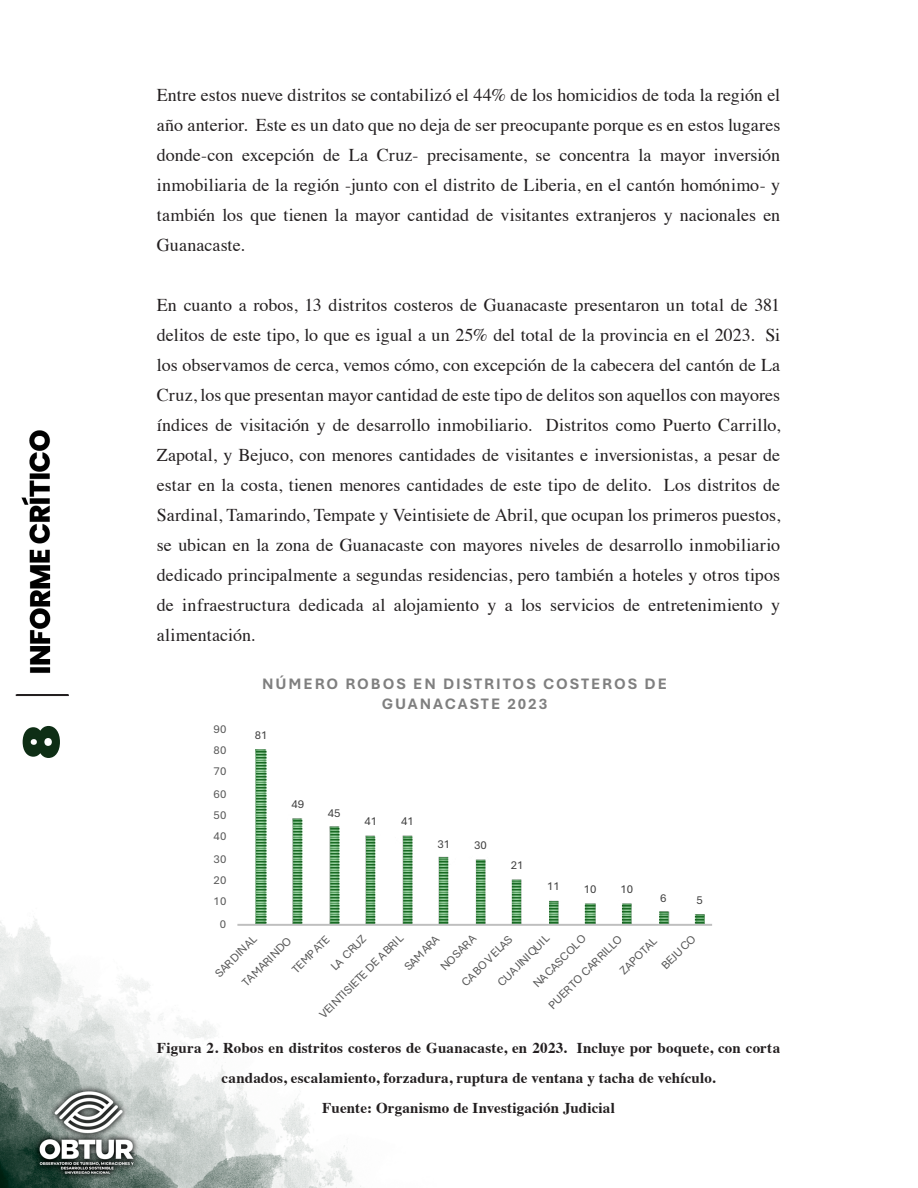
<style>
.page{position:relative;width:918px;height:1188px;background:#fff}
.page>*{position:absolute;margin:0;border:0;box-sizing:border-box;transform-origin:0 0}
.t1{font:900 51px "Montserrat";color:#0e2e15}
.t2{font:18px/30px "Times";letter-spacing:.005em;color:#231f20;text-align:justify}
.t3{font:700 15.9px/20px "Aptos";letter-spacing:.125em;color:#7f7f7f;text-align:center}
.Estilo_de_párrafo_1{font:700 15px/30px "Times";letter-spacing:.01em;color:#231f20;text-align:center}
.t4{font:12px "Aptos";letter-spacing:.02em;color:#595959}
.t5{font:12px "Aptos";color:#404040}
</style>
<div class="page">
<img style="left:0;top:430px;width:705px;height:758px">
<div style="left:16px;top:694px;width:53px;height:2px;border:2px solid #231f20"></div>
<img style="left:256px;top:750px;width:448px;height:174px">
<hr style="left:237px;top:924px;width:475px;height:2px;background:#bfbfbf">
<h1 class="t1" style="left:3px;top:759px;width:36px;rotate:-90deg">8</h1>
<p class="t2" style="left:157px;top:78px;width:625px">Entre estos nueve distritos se contabilizó el 44% de los homicidios de toda la región el año anterior. Este es un dato que no deja de ser preocupante porque es en estos lugares donde-con excepción de La Cruz- precisamente, se concentra la mayor inversión inmobiliaria de la región -junto con el distrito de Liberia, en el cantón homónimo- y también los que tienen la mayor cantidad de visitantes extranjeros y nacionales en Guanacaste.</p>
<p class="t2" style="left:157px;top:288px;width:625px">En cuanto a robos, 13 distritos costeros de Guanacaste presentaron un total de 381 delitos de este tipo, lo que es igual a un 25% del total de la provincia en el 2023. Si los observamos de cerca, vemos cómo, con excepción de la cabecera del cantón de La Cruz, los que presentan mayor cantidad de este tipo de delitos son aquellos con mayores índices de visitación y de desarrollo inmobiliario. Distritos como Puerto Carrillo, Zapotal, y Bejuco, con menores cantidades de visitantes e inversionistas, a pesar de estar en la costa, tienen menores cantidades de este tipo de delito. Los distritos de Sardinal, Tamarindo, Tempate y Veintisiete de Abril, que ocupan los primeros puestos, se ubican en la zona de Guanacaste con mayores niveles de desarrollo inmobiliario dedicado principalmente a segundas residencias, pero también a hoteles y otros tipos de infraestructura dedicada al alojamiento y a los servicios de entretenimiento y alimentación.</p>
<p class="t4" style="left:213px;top:720px;width:15px">90</p>
<p class="t4" style="left:213px;top:742px;width:15px">80</p>
<p class="t4" style="left:213px;top:763px;width:15px">70</p>
<p class="t4" style="left:213px;top:785px;width:15px">60</p>
<p class="t4" style="left:213px;top:807px;width:15px">50</p>
<p class="t4" style="left:213px;top:828px;width:15px">40</p>
<p class="t4" style="left:213px;top:850px;width:15px">30</p>
<p class="t4" style="left:213px;top:872px;width:15px">20</p>
<p class="t4" style="left:213px;top:893px;width:15px">10</p>
<p class="t4" style="left:220px;top:915px;width:8px">0</p>
<p class="t3" style="left:262px;top:673px;width:406px">NÚMERO ROBOS EN DISTRITOS COSTEROS DE<br>GUANACASTE 2023</p>
<p class="t5" style="left:255px;top:727px;width:14px">81</p>
<p class="t5" style="left:291px;top:796px;width:14px">49</p>
<p class="t5" style="left:328px;top:805px;width:14px">45</p>
<p class="t5" style="left:364px;top:813px;width:14px">41</p>
<p class="t5" style="left:401px;top:813px;width:14px">41</p>
<p class="t5" style="left:438px;top:836px;width:14px">31</p>
<p class="t5" style="left:474px;top:837px;width:14px">30</p>
<p class="t5" style="left:511px;top:857px;width:14px">21</p>
<p class="t5" style="left:547px;top:878px;width:14px">11</p>
<p class="t5" style="left:584px;top:881px;width:14px">10</p>
<p class="t5" style="left:620px;top:881px;width:14px">10</p>
<p class="t5" style="left:660px;top:890px;width:8px">6</p>
<p class="t5" style="left:697px;top:892px;width:8px">5</p>
<p class="t4" style="left:315px;top:1010px;width:115px;rotate:-45deg">VEINTISIETE DE ABRIL</p>
<p class="t4" style="left:400px;top:963px;width:46px;rotate:-45deg">SAMARA</p>
<p class="t4" style="left:437px;top:963px;width:47px;rotate:-45deg">NOSARA</p>
<p class="t4" style="left:494px;top:979px;width:70px;rotate:-45deg">CUAJINIQUIL</p>
<p class="t4" style="left:529px;top:980px;width:71px;rotate:-45deg">NACASCOLO</p>
<p class="t4" style="left:616px;top:967px;width:49px;rotate:-45deg">ZAPOTAL</p>
<p class="t4" style="left:657px;top:961px;width:45px;rotate:-45deg">BEJUCO</p>
<p class="t4" style="left:238px;top:979px;width:66px;rotate:-45deg">TAMARINDO</p>
<p class="t4" style="left:288px;top:965px;width:49px;rotate:-45deg">TEMPATE</p>
<p class="t4" style="left:327px;top:963px;width:46px;rotate:-45deg">LA CRUZ</p>
<p class="t4" style="left:211px;top:969px;width:55px;rotate:-45deg">SARDINAL</p>
<p class="t4" style="left:545px;top:1001px;width:100px;rotate:-45deg">PUERTO CARRILLO</p>
<p class="t4" style="left:458px;top:979px;width:68px;rotate:-45deg">CABO VELAS</p>
<p class="Estilo_de_párrafo_1" style="left:157px;top:1032px;width:625px">Figura 2. Robos en distritos costeros de Guanacaste, en 2023. Incluye por boquete, con corta candados, escalamiento, forzadura, ruptura de ventana y tacha de vehículo.</p>
<p class="Estilo_de_párrafo_1" style="left:322px;top:1092px;width:294px">Fuente: Organismo de Investigación Judicial</p>
</div>
